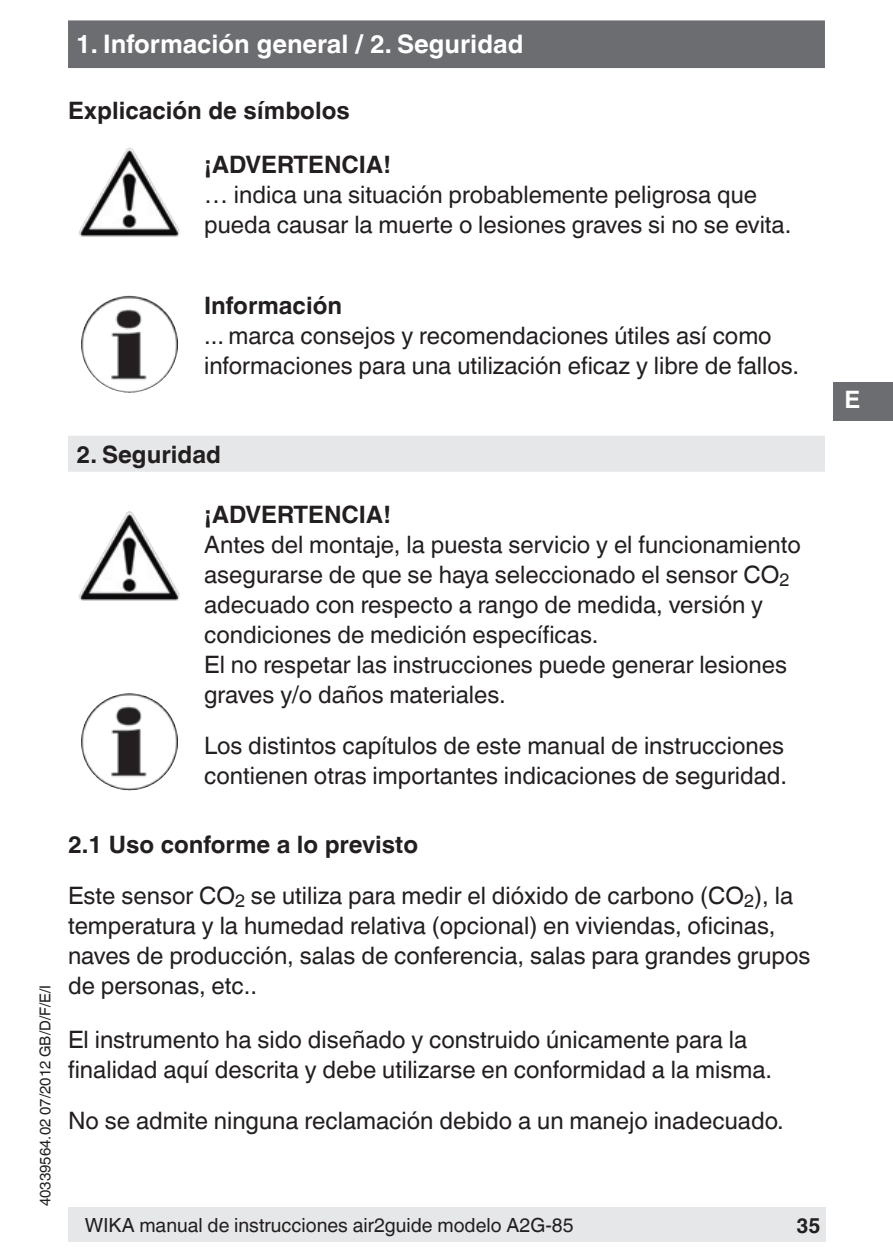
<style>
.page{position:relative;width:893px;height:1259px;background:#fff}
.page>*{position:absolute;margin:0;border:0;box-sizing:border-box;transform-origin:0 0}
.t1{font:700 25.5px "Helvetica World";color:#fff}
.t2{font:24px/30px "Helvetica World";color:#231f20}
.t3{font:700 24px "Helvetica World";color:#231f20}
.t4{font:700 24px "Helvetica World";color:#fff}
.t5{font:700 21px "Helvetica World";color:#231f20}
.t6{font:19.5px "Helvetica World";color:#231f20}
.t7{font:15px "Helvetica World";color:#231f20}
.s1{font-weight:700}
</style>
<div class="page">
<div style="left:68px;top:1208px;width:758px;height:34px;background:#e6e7e9"></div>
<div style="left:68px;top:20px;width:757px;height:48px;background:#6c6d70;border:3px solid #6c6d70"></div>
<div style="left:833px;top:382px;width:60px;height:38px;background:#6c6d70"></div>
<img style="left:96px;top:148px;width:32px;height:53px">
<img style="left:81px;top:295px;width:90px;height:98px">
<img style="left:96px;top:512px;width:32px;height:53px">
<img style="left:81px;top:693px;width:90px;height:97px">
<div style="left:68px;top:436px;width:757px;height:36px;background:#e6e7e9"></div>
<p class="t1" style="left:76px;top:30px;width:449px">1. Información general / 2. Seguridad</p>
<p class="t3" style="left:68px;top:97px;width:283px">Explicación de símbolos</p>
<p class="t3" style="left:204px;top:151px;width:188px">¡ADVERTENCIA!</p>
<p class="t2" style="left:204px;top:180px;width:589px">… indica una situación probablemente peligrosa que pueda causar la muerte o lesiones graves si no se evita.</p>
<p class="t3" style="left:204px;top:292px;width:139px">Información</p>
<p class="t2" style="left:204px;top:321px;width:597px">... marca consejos y recomendaciones útiles así como informaciones para una utilización eficaz y libre de fallos.</p>
<p class="t3" style="left:77px;top:441px;width:146px">2. Seguridad</p>
<p class="t3" style="left:204px;top:501px;width:188px">¡ADVERTENCIA!</p>
<p class="t2" style="left:204px;top:530px;width:598px">Antes del montaje, la puesta servicio y el funcionamiento asegurarse de que se haya seleccionado el sensor CO<sub>2 </sub>adecuado con respecto a rango de medida, versión y condiciones de medición específicas.<br>El no respetar las instrucciones puede generar lesiones graves y/o daños materiales.</p>
<p class="t2" style="left:204px;top:731px;width:585px">Los distintos capítulos de este manual de instrucciones contienen otras importantes indicaciones de seguridad.</p>
<p class="t7" style="left:36px;top:1206px;width:222px;rotate:-90deg">40339564.02 07/2012 GB/D/F/E/I</p>
<p class="t2" style="left:68px;top:819px;width:727px;line-height:51px"><span class="s1">2.1 Uso conforme a lo previsto<br></span>Este sensor CO<sub>2</sub> se utiliza para medir el dióxido de carbono (CO<sub>2</sub>), la</p>
<p class="t2" style="left:68px;top:911px;width:744px">temperatura y la humedad relativa (opcional) en viviendas, oficinas, naves de producción, salas de conferencia, salas para grandes grupos de personas, etc..</p>
<p class="t2" style="left:68px;top:1025px;width:706px">El instrumento ha sido diseñado y construido únicamente para la finalidad aquí descrita y debe utilizarse en conformidad a la misma.</p>
<p class="t2" style="left:68px;top:1106px;width:717px">No se admite ninguna reclamación debido a un manejo inadecuado.</p>
<p class="t6" style="left:85px;top:1213px;width:490px">WIKA manual de instrucciones air2guide modelo A2G-85</p>
<p class="t5" style="left:796px;top:1213px;width:26px">35</p>
<p class="t4" style="left:844px;top:386px;width:17px">E</p>
</div>
